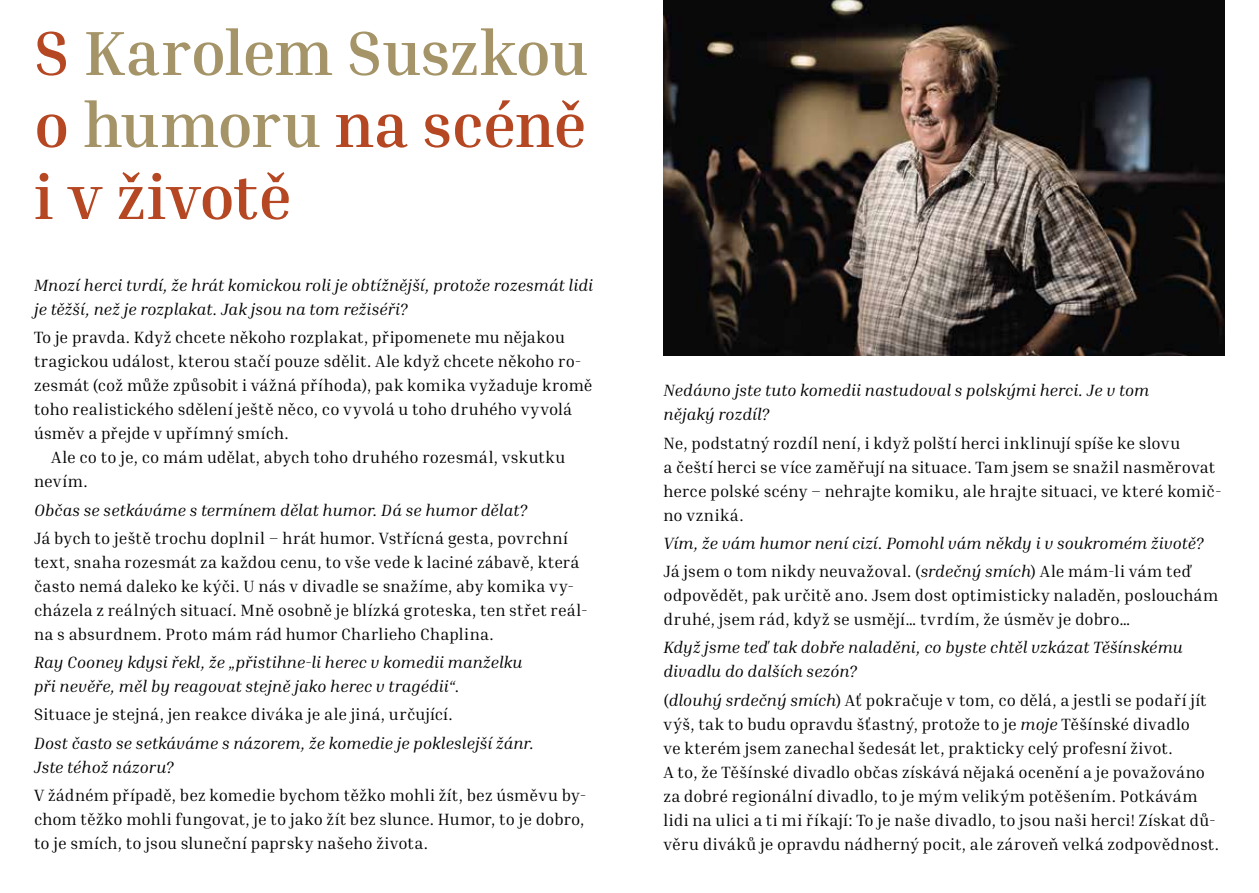
<style>
.page{position:relative;width:1259px;height:893px;background:#fff}
.page>*{position:absolute;margin:0;border:0;box-sizing:border-box;transform-origin:0 0}
.t1{font:700 63px/72px "Inria Serif";letter-spacing:-.01em;color:#a59468;text-align:justify}
.t2{font:16.5px/24px "Inria Serif";letter-spacing:.005em;color:#000}
.t3{font:italic 16.5px/24px "Inria Serif";letter-spacing:.005em;color:#000}
.s1{color:#b54723}
.s2{font-style:normal}
.s3{font-style:italic}
</style>
<div class="page">
<img style="left:663px;top:0;width:562px;height:356px">
<h1 class="t1" style="left:34px;top:16px;width:555px"><span class="s1">S</span> Karolem Suszkou <span class="s1">o</span> humoru <span class="s1">na scéně i v životě</span></h1>
<p class="t3" style="left:34px;top:273px;width:560px">Mnozí herci tvrdí, že hrát komickou roli je obtížnější, protože rozesmát lidi je těžší, než je rozplakat. Jak jsou na tom režiséři?</p>
<p class="t2" style="left:34px;top:325px;width:532px">To je pravda. Když chcete někoho rozplakat, připomenete mu nějakou</p>
<p class="t2" style="left:34px;top:349px;width:549px">tragickou událost, kterou stačí pouze sdělit. Ale když chcete někoho ro-</p>
<p class="t2" style="left:34px;top:373px;width:560px">zesmát (což může způsobit i vážná příhoda), pak komika vyžaduje kromě</p>
<p class="t2" style="left:34px;top:397px;width:539px">toho realistického sdělení ještě něco, co vyvolá u toho druhého vyvolá</p>
<p class="t2" style="left:34px;top:421px;width:256px">úsměv a přejde v upřímný smích.</p>
<p class="t2" style="left:51px;top:445px;width:516px">Ale co to je, co mám udělat, abych toho druhého rozesmál, vskutku</p>
<p class="t2" style="left:34px;top:469px;width:55px">nevím.</p>
<p class="t3" style="left:34px;top:497px;width:495px">Občas se setkáváme s termínem dělat humor. Dá se humor dělat?</p>
<p class="t2" style="left:34px;top:526px;width:555px">Já bych to ještě trochu doplnil – hrát humor. Vstřícná gesta, povrchní text, snaha rozesmát za každou cenu, to vše vede k laciné zábavě, která často nemá daleko ke kýči. U nás v divadle se snažíme, aby komika vy&shy;cházela z reálných situací. Mně osobně je blízká groteska, ten střet reál&shy;na s absurdnem. Proto mám rád humor Charlieho Chaplina.</p>
<p class="t3" style="left:34px;top:650px;width:490px">Ray Cooney kdysi řekl, že „přistihne-li herec v komedii manželku při nevěře, měl by reagovat stejně jako herec v tragédii“<span class="s2">.</span></p>
<p class="t2" style="left:34px;top:702px;width:420px">Situace je stejná, jen reakce diváka je ale jiná, určující.</p>
<p class="t3" style="left:34px;top:731px;width:501px">Dost často se setkáváme s názorem, že komedie je pokleslejší žánr.<br>Jste téhož názoru?</p>
<p class="t2" style="left:34px;top:783px;width:554px;text-align:justify">V žádném případě, bez komedie bychom těžko mohli žít, bez úsměvu by&shy;chom těžko mohli fungovat, je to jako žít bez slunce. Humor, to je dobro, to je smích, to jsou sluneční paprsky našeho života.</p>
<p class="t3" style="left:663px;top:378px;width:487px">Nedávno jste tuto komedii nastudoval s polskými herci. Je v tom nějaký rozdíl?</p>
<p class="t2" style="left:663px;top:430px;width:559px">Ne, podstatný rozdíl není, i když polští herci inklinují spíše ke slovu<br>a čeští herci se více zaměřují na situace. Tam jsem se snažil nasměrovat herce polské scény – nehrajte komiku, ale hrajte situaci, ve které komič&shy;no vzniká.</p>
<p class="t3" style="left:663px;top:529px;width:542px;line-height:28.2px">Vím, že vám humor není cizí. Pomohl vám někdy i v soukromém životě?<br><span class="s2">Já jsem o tom nikdy neuvažoval. (</span>srdečný smích<span class="s2">) Ale mám-li vám teď</span></p>
<p class="t2" style="left:663px;top:583px;width:556px">odpovědět, pak určitě ano. Jsem dost optimisticky naladěn, poslouchám druhé, jsem rád, když se usmějí… tvrdím, že úsměv je dobro…</p>
<p class="t3" style="left:663px;top:635px;width:521px">Když jsme teď tak dobře naladěni, co byste chtěl vzkázat Těšínskému divadlu do dalších sezón?</p>
<p class="t2" style="left:663px;top:687px;width:557px">(<span class="s3">dlouhý srdečný smích</span>) Ať pokračuje v tom, co dělá, a jestli se podaří jít výš, tak to budu opravdu šťastný, protože to je <span class="s3">moje</span> Těšínské divadlo<br>ve kterém jsem zanechal šedesát let, prakticky celý profesní život.<br>A to, že Těšínské divadlo občas získává nějaká ocenění a je považováno za dobré regionální divadlo, to je mým velikým potěšením. Potkávám lidi na ulici a ti mi říkají: To je naše divadlo, to jsou naši herci! Získat dů&shy;věru diváků je opravdu nádherný pocit, ale zároveň velká zodpovědnost.</p>
</div>
